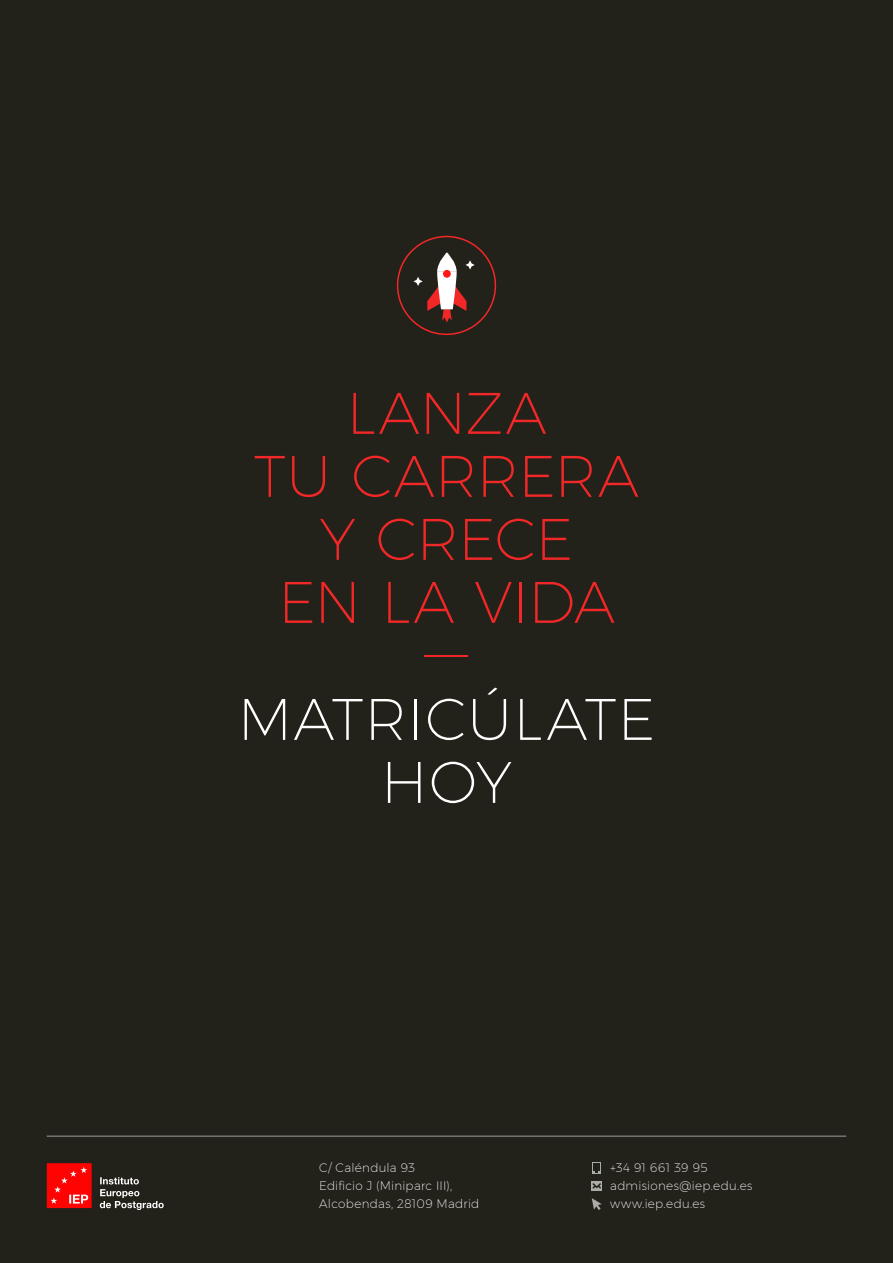
<style>
.page{position:relative;width:893px;height:1263px;background:#23221a}
.page>*{position:absolute;margin:0;border:0;box-sizing:border-box;transform-origin:0 0}
.t1{font:200 58.5px "Montserrat";color:#f22727}
.t2{font:200 58.5px "Montserrat";color:#fff}
.t3{font:200 12px/18px "Montserrat";letter-spacing:.02em;color:#fff}
</style>
<div class="page">
<hr style="left:47px;top:1136px;width:799px;height:1px;background:#9d9d9c">
<svg style="left:592px;top:1162px;width:9px;height:12px"></svg>
<div style="left:594px;top:1163px;width:6px;height:7px;background:#21211b"></div>
<svg style="left:591px;top:1181px;width:11px;height:9px"></svg>
<svg style="left:592px;top:1198px;width:10px;height:12px"></svg>
<svg style="left:47px;top:1163px;width:45px;height:45px;background:#fc1717"></svg>
<svg style="left:100px;top:1177px;width:64px;height:33px"></svg>
<div style="left:397px;top:236px;width:99px;height:99px;border:2px solid #f22727;border-radius:50%"></div>
<svg style="left:413px;top:252px;width:62px;height:70px"></svg>
<h1 class="t1" style="left:346px;top:370px;width:75px">Lanza</h1>
<h1 class="t1" style="left:254px;top:433px;width:139px">tu carrera</h1>
<h1 class="t1" style="left:320px;top:496px;width:96px">y crece</h1>
<h1 class="t1" style="left:278px;top:559px;width:233px">enlavida</h1>
<h1 class="t1" style="left:425px;top:613px;width:45px">—</h1>
<h1 class="t2" style="left:238px;top:676px;width:93px">Matricúlate</h1>
<h1 class="t2" style="left:381px;top:739px;width:43px">hoy</h1>
<p class="t3" style="left:319px;top:1158px;width:162px">C/ Caléndula 93<br>Edificio J (Miniparc III),<br>Alcobendas, 28109 Madrid</p>
<p class="t3" style="left:610px;top:1158px;width:144px">+34 91 661 39 95 admisiones@iep.edu.es www.iep.edu.es</p>
</div>
